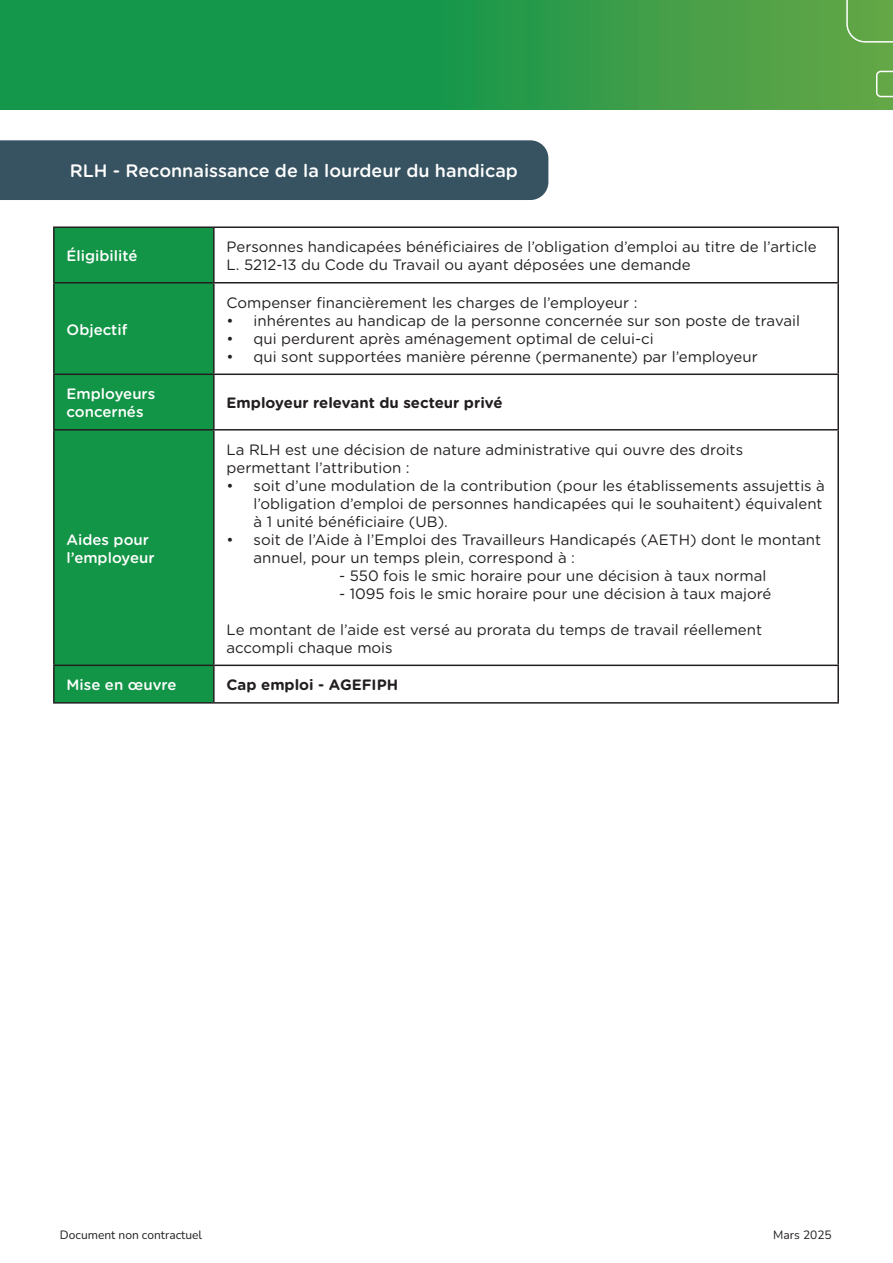
<style>
.page{position:relative;width:893px;height:1263px;background:#fff}
.page>*{position:absolute;margin:0;border:0;box-sizing:border-box;transform-origin:0 0}
.t1{font:500 18px "Gotham Rounded";color:#fff}
.t2{font:15px/18px "Gotham Rounded";color:#231f20}
.t3{font:500 15px/18px "Gotham Rounded";color:#fff}
.t4{font:700 15px "Gotham Rounded";color:#231f20}
.t5{font:12px "Nunito";color:#231f20}
</style>
<div class="page">
<div style="left:55px;top:228px;width:158px;height:474px;background:#129546"></div>
<hr style="left:53px;top:226px;width:161px;height:2px;background:#231f20">
<hr style="left:53px;top:228px;width:2px;height:54px;background:#231f20">
<hr style="left:214px;top:226px;width:625px;height:2px;background:#231f20">
<hr style="left:213px;top:228px;width:2px;height:54px;background:#231f20">
<hr style="left:837px;top:228px;width:2px;height:54px;background:#231f20">
<hr style="left:53px;top:282px;width:161px;height:1px;background:#231f20">
<hr style="left:53px;top:283px;width:2px;height:90px;background:#231f20">
<hr style="left:214px;top:282px;width:625px;height:1px;background:#231f20">
<hr style="left:213px;top:283px;width:2px;height:90px;background:#231f20">
<hr style="left:837px;top:283px;width:2px;height:90px;background:#231f20">
<hr style="left:53px;top:373px;width:161px;height:2px;background:#231f20">
<hr style="left:53px;top:375px;width:2px;height:54px;background:#231f20">
<hr style="left:214px;top:373px;width:625px;height:2px;background:#231f20">
<hr style="left:213px;top:375px;width:2px;height:54px;background:#231f20">
<hr style="left:837px;top:375px;width:2px;height:54px;background:#231f20">
<hr style="left:53px;top:429px;width:161px;height:1px;background:#231f20">
<hr style="left:53px;top:430px;width:2px;height:235px;background:#231f20">
<hr style="left:214px;top:429px;width:625px;height:1px;background:#231f20">
<hr style="left:213px;top:430px;width:2px;height:235px;background:#231f20">
<hr style="left:837px;top:430px;width:2px;height:235px;background:#231f20">
<hr style="left:53px;top:665px;width:161px;height:1px;background:#231f20">
<hr style="left:53px;top:666px;width:2px;height:36px;background:#231f20">
<hr style="left:214px;top:665px;width:625px;height:1px;background:#231f20">
<hr style="left:213px;top:666px;width:2px;height:36px;background:#231f20">
<hr style="left:837px;top:666px;width:2px;height:36px;background:#231f20">
<hr style="left:53px;top:702px;width:161px;height:2px;background:#231f20">
<hr style="left:214px;top:702px;width:625px;height:2px;background:#231f20">
<div style="left:0;top:140px;width:548px;height:60px;background:#375361"></div>
<svg style="left:0;top:0;width:893px;height:109px"></svg>
<div style="left:835px;top:0;width:58px;height:97px;background:#60a646"></div>
<p class="t1" style="left:70px;top:158px;width:450px">RLH - Reconnaissance de la lourdeur du handicap</p>
<p class="t3" style="left:67px;top:246px;width:72px">Éligibilité</p>
<p class="t2" style="left:227px;top:237px;width:592px">Personnes handicapées bénéficiaires de l’obligation d’emploi au titre de l’article<br>L. 5212-13 du Code du Travail ou ayant déposées une demande</p>
<p class="t3" style="left:67px;top:320px;width:62px">Objectif</p>
<p class="t2" style="left:227px;top:292px;width:412px">Compenser financièrement les charges de l’employeur :</p>
<p class="t2" style="left:227px;top:310px;width:575px">• inhérentes au handicap de la personne concernée sur son poste de travail</p>
<p class="t2" style="left:227px;top:328px;width:429px">• qui perdurent après aménagement optimal de celui-ci</p>
<p class="t2" style="left:227px;top:346px;width:533px">• qui sont supportées manière pérenne (permanente) par l’employeur</p>
<p class="t3" style="left:67px;top:384px;width:90px">Employeurs concernés</p>
<p class="t4" style="left:227px;top:392px;width:278px">Employeur relevant du secteur privé</p>
<p class="t3" style="left:67px;top:530px;width:90px">Aides pour l’employeur</p>
<p class="t2" style="left:227px;top:440px;width:518px">La RLH est une décision de nature administrative qui ouvre des droits permettant l’attribution :</p>
<p class="t2" style="left:254px;top:476px;width:573px;text-indent:-27px">• soit d’une modulation de la contribution (pour les établissements assujettis à l’obligation d’emploi de personnes handicapées qui le souhaitent) équivalent à 1 unité bénéficiaire (UB).</p>
<p class="t2" style="left:254px;top:530px;width:569px;text-indent:-27px">• soit de l’Aide à l’Emploi des Travailleurs Handicapés (AETH) dont le montant annuel, pour un temps plein, correspond à :</p>
<p class="t2" style="left:339px;top:566px;width:429px">- 550 fois le smic horaire pour une décision à taux normal</p>
<p class="t2" style="left:339px;top:584px;width:434px">- 1095 fois le smic horaire pour une décision à taux majoré</p>
<p class="t2" style="left:227px;top:620px;width:537px">Le montant de l’aide est versé au prorata du temps de travail réellement accompli chaque mois</p>
<p class="t3" style="left:67px;top:675px;width:111px">Mise en œuvre</p>
<p class="t4" style="left:227px;top:674px;width:173px">Cap emploi - AGEFIPH</p>
<p class="t5" style="left:60px;top:1226px;width:144px">Document non contractuel</p>
<p class="t5" style="left:773px;top:1226px;width:60px">Mars 2025</p>
</div>
